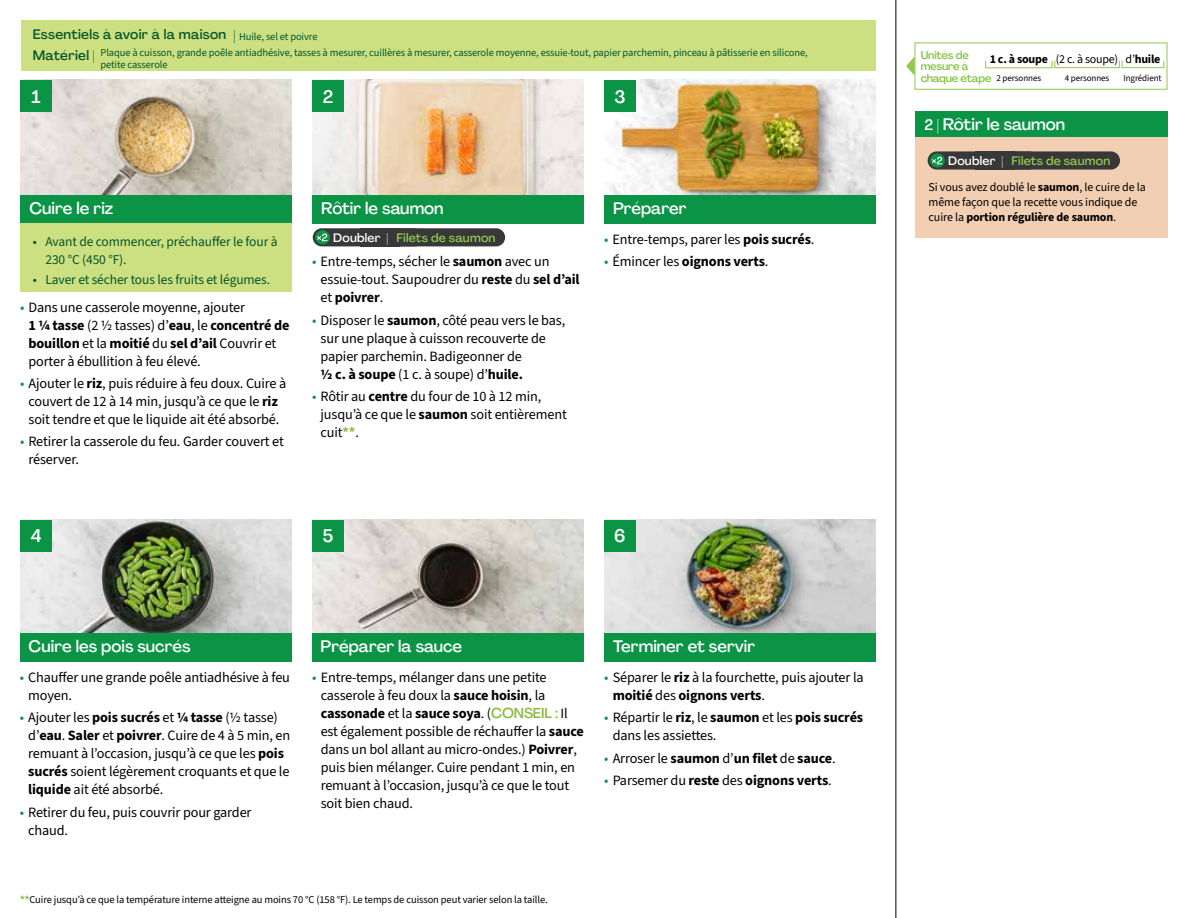
<style>
.page{position:relative;width:1188px;height:918px;background:#fff}
.page>*{position:absolute;margin:0;border:0;box-sizing:border-box;transform-origin:0 0}
.t1{font:500 18px "Agrandir";color:#fff}
.t2{font:500 16.5px "Agrandir";color:#fff}
.t3{font:14.25px/18px "Source Sans 3";letter-spacing:-.01em;color:#000}
.t4{font:700 14.25px "Source Sans 3";letter-spacing:-.01em;color:#000}
.t5{font:13.5px/18px "Source Sans 3";letter-spacing:-.01em;color:#05562c}
.t6{font:500 13.5px "Agrandir";letter-spacing:.02em;color:#05562c}
.t7{font:500 12.15px "Agrandir";letter-spacing:.02em;color:#91c84e}
.t8{font:12px/15px "Source Sans 3";letter-spacing:-.01em;color:#000}
.t9{font:700 12px "Source Sans 3";letter-spacing:-.02em;color:#000}
.t10{font:500 11.1px/11.7px "Agrandir";letter-spacing:-.015em;color:#82c341}
.t11{font:10.5px/12px "Source Sans 3";letter-spacing:-.01em;color:#05562c}
.t12{font:10.5px "Source Sans 3";letter-spacing:-.01em;color:#000}
.t13{font:9px "Source Sans 3";letter-spacing:-.01em;color:#000}
.s1{font-family:"Agrandir";font-weight:500;font-size:13.5px}
.s2{color:#0b9446}
.s3{font-weight:700}
.s4{color:#fff}
.s5{font-weight:700;color:#8cba42}
.s6{font-weight:400;color:#0b9446}
.s7{font-weight:400}
.s8{font-family:"Agrandir";font-weight:500;color:#8cba42}
.s9{font-size:15px}
</style>
<div class="page">
<img style="left:20px;top:520px;width:272px;height:113px">
<img style="left:312px;top:520px;width:272px;height:113px">
<img style="left:604px;top:519px;width:272px;height:114px">
<img style="left:20px;top:80px;width:272px;height:115px">
<img style="left:312px;top:80px;width:272px;height:115px">
<img style="left:610px;top:80px;width:266px;height:115px">
<div style="left:312px;top:195px;width:272px;height:29px;background:#0b9446"></div>
<div style="left:20px;top:195px;width:272px;height:29px;background:#0b9446"></div>
<div style="left:20px;top:633px;width:272px;height:29px;background:#0b9446"></div>
<div style="left:312px;top:633px;width:272px;height:29px;background:#0b9446"></div>
<div style="left:604px;top:633px;width:272px;height:29px;background:#0b9446"></div>
<div style="left:604px;top:195px;width:272px;height:29px;background:#0b9446"></div>
<div style="left:21px;top:20px;width:855px;height:51px;background:#cde081"></div>
<div style="left:20px;top:224px;width:272px;height:68px;background:#cde081"></div>
<hr style="left:896px;top:0;width:1px;height:918px;background:#000">
<div style="left:20px;top:520px;width:32px;height:32px;background:#0b9446"></div>
<div style="left:20px;top:80px;width:32px;height:32px;background:#0b9446"></div>
<div style="left:312px;top:520px;width:32px;height:32px;background:#0b9446"></div>
<div style="left:312px;top:80px;width:32px;height:32px;background:#0b9446"></div>
<div style="left:604px;top:520px;width:32px;height:32px;background:#0b9446"></div>
<div style="left:604px;top:80px;width:32px;height:32px;background:#0b9446"></div>
<svg style="left:906px;top:56px;width:9px;height:20px"></svg>
<div style="left:915px;top:43px;width:252px;height:47px;border:1px solid #91c84e"></div>
<div style="left:985px;top:61px;width:67px;height:7px;border:1px solid #91c84e"></div>
<div style="left:1054px;top:60px;width:66px;height:8px;border:1px solid #91c84e"></div>
<div style="left:1122px;top:60px;width:42px;height:8px;border:1px solid #91c84e"></div>
<div style="left:916px;top:137px;width:252px;height:101px;background:#f2cfb3"></div>
<div style="left:916px;top:111px;width:252px;height:26px;background:#0b9446"></div>
<div style="left:313px;top:228px;width:111px;height:18px;background:#383839;border-radius:9px"></div>
<svg style="left:315px;top:230px;width:15px;height:14px"></svg>
<svg style="left:316px;top:232px;width:11px;height:11px"></svg>
<div style="left:388px;top:228px;width:117px;height:18px;background:#383839;border-radius:9px"></div>
<div style="left:928px;top:151px;width:110px;height:19px;background:#383839;border-radius:9px"></div>
<svg style="left:930px;top:154px;width:15px;height:13px"></svg>
<svg style="left:931px;top:155px;width:11px;height:11px"></svg>
<div style="left:1003px;top:151px;width:117px;height:19px;background:#383839;border-radius:9px"></div>
<p class="t6" style="left:33px;top:26px;width:195px">Essentiels à avoir à la maison</p>
<p class="t11" style="left:233px;top:31px;width:86px"><span class="s1">|</span> Huile, sel et poivre</p>
<p class="t11" style="left:101px;top:46px;width:709px">Plaque à cuisson, grande poêle antiadhésive, tasses à mesurer, cuillères à mesurer, casserole moyenne, essuie-tout, papier parchemin, pinceau à pâtisserie en silicone, petite casserole</p>
<p class="t6" style="left:33px;top:47px;width:64px">Matériel |</p>
<p class="t1" style="left:32px;top:86px;width:11px">1</p>
<p class="t1" style="left:323px;top:86px;width:12px">2</p>
<p class="t1" style="left:614px;top:85px;width:13px">3</p>
<p class="t2" style="left:29px;top:198px;width:85px">Cuire le riz</p>
<p class="t5" style="left:45px;top:232px;width:234px;text-indent:-13px">• Avant de commencer, préchauffer le four à<br>230 °C (450 °F).</p>
<p class="t5" style="left:33px;top:270px;width:239px">• Laver et sécher tous les fruits et légumes.</p>
<p class="t3" style="left:29px;top:298px;width:263px;text-indent:-9px"><span class="s2">•</span> Dans une casserole moyenne, ajouter<br><span class="s3">1 ¼ tasse</span> (2 ½ tasses) d’<span class="s3">eau</span>, le <span class="s3">concentré de bouillon</span> et la <span class="s3">moitié</span> du <span class="s3">sel d’ail</span> Couvrir et porter à ébullition à feu élevé.</p>
<p class="t3" style="left:20px;top:374px;width:268px;text-align:center"><span class="s2">•</span> Ajouter le <span class="s3">riz</span>, puis réduire à feu doux. Cuire à couvert de 12 à 14 min, jusqu’à ce que le <span class="s3">riz </span>soit tendre et que le liquide ait été absorbé.</p>
<p class="t3" style="left:29px;top:433px;width:257px;text-indent:-9px"><span class="s2">•</span> Retirer la casserole du feu. Garder couvert et réserver.</p>
<p class="t2" style="left:321px;top:198px;width:124px">Rôtir le saumon</p>
<p class="t2" style="left:613px;top:198px;width:75px">Préparer</p>
<p class="t7" style="left:333px;top:230px;width:164px"><span class="s4">Doubler |</span> Filets de saumon</p>
<p class="t3" style="left:321px;top:253px;width:261px;text-indent:-9px"><span class="s2">•</span> Entre-temps, sécher le <span class="s3">saumon</span> avec un essuie-tout. Saupoudrer du <span class="s3">reste</span> du <span class="s3">sel d’ail </span>et <span class="s3">poivrer</span>.</p>
<p class="t3" style="left:321px;top:311px;width:246px;text-indent:-9px"><span class="s2">•</span> Disposer le <span class="s3">saumon</span>, côté peau vers le bas, sur une plaque à cuisson recouverte de papier parchemin. Badigeonner de<br><span class="s3">½ c. à soupe</span> (1 c. à soupe) d’<span class="s3">huile.</span></p>
<p class="t3" style="left:321px;top:387px;width:248px;text-indent:-9px"><span class="s2">•</span> Rôtir au <span class="s3">centre</span> du four de 10 à 12 min, jusqu’à ce que le <span class="s3">saumon</span> soit entièrement cuit<span class="s5">**</span>.</p>
<p class="t3" style="left:604px;top:230px;width:212px"><span class="s2">•</span> Entre-temps, parer les <span class="s3">pois sucrés</span>.</p>
<p class="t4" style="left:604px;top:252px;width:166px"><span class="s6">•</span> <span class="s7">Émincer les</span> oignons verts<span class="s7">.</span></p>
<p class="t1" style="left:31px;top:525px;width:12px">4</p>
<p class="t1" style="left:323px;top:525px;width:12px">5</p>
<p class="t1" style="left:614px;top:525px;width:13px">6</p>
<p class="t2" style="left:29px;top:636px;width:164px">Cuire les pois sucrés</p>
<p class="t2" style="left:321px;top:636px;width:143px">Préparer la sauce</p>
<p class="t2" style="left:613px;top:636px;width:144px">Terminer et servir</p>
<p class="t3" style="left:28px;top:668px;width:263px;text-indent:-9px"><span class="s2">•</span> Chauffer une grande poêle antiadhésive à feu moyen.</p>
<p class="t3" style="left:28px;top:709px;width:264px;text-indent:-9px"><span class="s2">•</span> Ajouter les <span class="s3">pois sucrés</span> et <span class="s3">¼ tasse</span> (½ tasse) d’<span class="s3">eau</span>. <span class="s3">Saler</span> et <span class="s3">poivrer</span>. Cuire de 4 à 5 min, en remuant à l’occasion, jusqu’à ce que les <span class="s3">pois sucrés</span> soient légèrement croquants et que le <span class="s3">liquide</span> ait été absorbé.</p>
<p class="t3" style="left:28px;top:803px;width:225px;text-indent:-9px"><span class="s2">•</span> Retirer du feu, puis couvrir pour garder chaud.</p>
<p class="t3" style="left:321px;top:668px;width:265px;text-indent:-9px"><span class="s2">•</span> Entre-temps, mélanger dans une petite casserole à feu doux la <span class="s3">sauce hoisin</span>, la <span class="s3">cassonade</span> et la <span class="s3">sauce soya</span>. (<span class="s8">CONSEIL :</span> Il est également possible de réchauffer la <span class="s3">sauce </span>dans un bol allant au micro-ondes.) <span class="s3">Poivrer</span>, puis bien mélanger. Cuire pendant 1 min, en remuant à l’occasion, jusqu’à ce que le tout soit bien chaud.</p>
<p class="t3" style="left:613px;top:668px;width:253px;text-indent:-9px"><span class="s2">•</span> Séparer le <span class="s3">riz</span> à la fourchette, puis ajouter la <span class="s3">moitié</span> des <span class="s3">oignons verts</span>.</p>
<p class="t3" style="left:613px;top:709px;width:252px;text-indent:-9px"><span class="s2">•</span> Répartir le <span class="s3">riz</span>, le <span class="s3">saumon</span> et les <span class="s3">pois sucrés </span>dans les assiettes.</p>
<p class="t4" style="left:604px;top:749px;width:233px"><span class="s6">•</span> <span class="s7">Arroser le</span> saumon <span class="s7">d’</span>un filet <span class="s7">de</span> sauce<span class="s7">.</span></p>
<p class="t4" style="left:604px;top:771px;width:229px"><span class="s6">•</span> <span class="s7">Parsemer du</span> reste <span class="s7">des</span> oignons verts<span class="s7">.</span></p>
<p class="t12" style="left:20px;top:893px;width:529px"><span class="s5">**</span>Cuire jusqu’à ce que la température interne atteigne au moins 70 °C (158 °F). Le temps de cuisson peut varier selon la taille.</p>
<p class="t10" style="left:921px;top:49px;width:72px">Unités de mesure à chaque étape</p>
<p class="t9" style="left:990px;top:51px;width:172px">1 c. à soupe <span class="s7">(2 c. à soupe) d’</span>huile</p>
<p class="t13" style="left:997px;top:72px;width:46px">2 personnes</p>
<p class="t13" style="left:1065px;top:72px;width:46px">4 personnes</p>
<p class="t13" style="left:1123px;top:72px;width:40px">Ingrédient</p>
<p class="t2" style="left:924px;top:114px;width:142px"><span class="s9">2 |</span> Rôtir le saumon</p>
<p class="t7" style="left:948px;top:153px;width:164px"><span class="s4">Doubler |</span> Filets de saumon</p>
<p class="t8" style="left:929px;top:180px;width:219px">Si vous avez doublé le <span class="s3">saumon</span>, le cuire de la même façon que la recette vous indique de cuire la <span class="s3">portion régulière de saumon</span>.</p>
</div>
